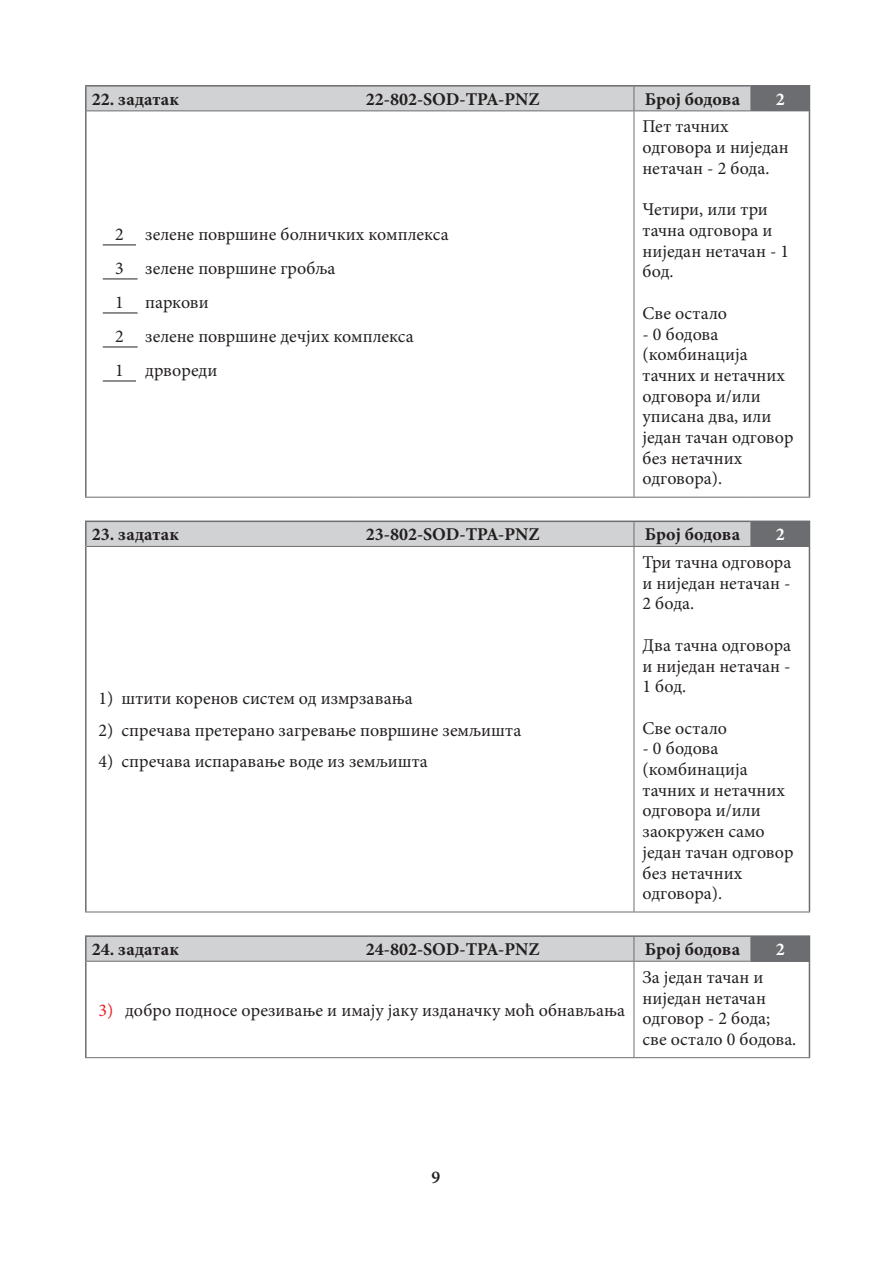
<style>
.page{position:relative;width:893px;height:1263px;background:#fff}
.page>*{position:absolute;margin:0;border:0;box-sizing:border-box;transform-origin:0 0}
.pojedinacni_odgovor{font:18px/20.7px "Minion Pro";color:#231f20}
.t1{font:700 18px "Minion Pro";color:#231f20}
.text_tabela{font:18px "Minion Pro";color:#231f20}
.t2{font:700 18px "Minion Pro";color:#fff}
.t3{font:600 18px "Minion Pro";color:#231f20}
.s1{color:#ee1d23}
</style>
<div class="page">
<div style="left:751px;top:86px;width:58px;height:25px;background:#6c6d70"></div>
<hr style="left:87px;top:111px;width:273px;height:1px;background:#6c6d70">
<hr style="left:360px;top:111px;width:274px;height:1px;background:#6c6d70">
<hr style="left:634px;top:111px;width:117px;height:1px;background:#6c6d70">
<hr style="left:634px;top:111px;width:1px;height:386px;background:#6c6d70">
<hr style="left:85px;top:497px;width:275px;height:1px;background:#6c6d70">
<hr style="left:360px;top:497px;width:274px;height:1px;background:#6c6d70">
<hr style="left:634px;top:497px;width:117px;height:1px;background:#6c6d70">
<hr style="left:751px;top:497px;width:59px;height:1px;background:#6c6d70">
<hr style="left:85px;top:85px;width:275px;height:2px;background:#6c6d70">
<hr style="left:85px;top:87px;width:2px;height:24px;background:#6c6d70">
<hr style="left:360px;top:85px;width:274px;height:2px;background:#6c6d70">
<hr style="left:634px;top:85px;width:117px;height:2px;background:#6c6d70">
<hr style="left:85px;top:111px;width:2px;height:386px;background:#6c6d70">
<hr style="left:809px;top:111px;width:1px;height:386px;background:#6c6d70">
<hr style="left:751px;top:85px;width:59px;height:2px;background:#6c6d70">
<svg style="left:809px;top:87px;width:1px;height:24px"></svg>
<svg style="left:86px;top:86px;width:665px;height:25px;background:#cccdcf"></svg>
<hr style="left:751px;top:111px;width:58px;height:1px;background:#6c6d70">
<hr style="left:103px;top:244px;width:33px;height:1px;background:#231f20">
<hr style="left:103px;top:278px;width:35px;height:1px;background:#231f20">
<hr style="left:103px;top:312px;width:35px;height:1px;background:#231f20">
<hr style="left:103px;top:346px;width:35px;height:1px;background:#231f20">
<hr style="left:103px;top:380px;width:33px;height:1px;background:#231f20">
<div style="left:751px;top:521px;width:58px;height:25px;background:#6c6d70"></div>
<hr style="left:87px;top:546px;width:273px;height:1px;background:#6c6d70">
<hr style="left:360px;top:546px;width:274px;height:1px;background:#6c6d70">
<hr style="left:634px;top:546px;width:117px;height:1px;background:#6c6d70">
<hr style="left:634px;top:547px;width:1px;height:365px;background:#6c6d70">
<hr style="left:85px;top:912px;width:275px;height:1px;background:#6c6d70">
<hr style="left:360px;top:912px;width:274px;height:1px;background:#6c6d70">
<hr style="left:634px;top:912px;width:117px;height:1px;background:#6c6d70">
<hr style="left:751px;top:912px;width:59px;height:1px;background:#6c6d70">
<hr style="left:85px;top:521px;width:275px;height:1px;background:#6c6d70">
<hr style="left:85px;top:522px;width:2px;height:24px;background:#6c6d70">
<hr style="left:85px;top:546px;width:2px;height:366px;background:#6c6d70">
<hr style="left:809px;top:546px;width:1px;height:366px;background:#6c6d70">
<hr style="left:751px;top:521px;width:59px;height:1px;background:#6c6d70">
<svg style="left:809px;top:522px;width:1px;height:24px"></svg>
<svg style="left:86px;top:521px;width:665px;height:25px;background:#cbccce"></svg>
<hr style="left:751px;top:546px;width:58px;height:1px;background:#6c6d70">
<div style="left:751px;top:936px;width:58px;height:25px;background:#6c6d70"></div>
<hr style="left:87px;top:961px;width:273px;height:1px;background:#6c6d70">
<hr style="left:360px;top:961px;width:274px;height:1px;background:#6c6d70">
<hr style="left:634px;top:961px;width:117px;height:1px;background:#6c6d70">
<hr style="left:634px;top:961px;width:1px;height:96px;background:#6c6d70">
<hr style="left:85px;top:1057px;width:275px;height:1px;background:#6c6d70">
<hr style="left:360px;top:1057px;width:274px;height:1px;background:#6c6d70">
<hr style="left:634px;top:1057px;width:117px;height:1px;background:#6c6d70">
<hr style="left:751px;top:1057px;width:59px;height:1px;background:#6c6d70">
<hr style="left:85px;top:935px;width:275px;height:2px;background:#6c6d70">
<hr style="left:85px;top:937px;width:2px;height:24px;background:#6c6d70">
<hr style="left:360px;top:935px;width:274px;height:2px;background:#6c6d70">
<hr style="left:634px;top:935px;width:117px;height:2px;background:#6c6d70">
<hr style="left:85px;top:961px;width:2px;height:96px;background:#6c6d70">
<hr style="left:809px;top:961px;width:1px;height:96px;background:#6c6d70">
<hr style="left:751px;top:935px;width:59px;height:2px;background:#6c6d70">
<svg style="left:809px;top:937px;width:1px;height:24px"></svg>
<svg style="left:86px;top:936px;width:665px;height:25px;background:#cbcccf"></svg>
<hr style="left:751px;top:961px;width:58px;height:1px;background:#6c6d70">
<p class="t1" style="left:92px;top:86px;width:89px">22. задатак</p>
<p class="t1" style="left:366px;top:86px;width:175px">22-802-SOD-TPA-PNZ</p>
<p class="t1" style="left:645px;top:86px;width:97px">Број бодова</p>
<p class="t2" style="left:776px;top:86px;width:10px">2</p>
<p class="text_tabela" style="left:115px;top:223px;width:10px">2</p>
<p class="pojedinacni_odgovor" style="left:145px;top:224px;width:305px">зелене површине болничких комплекса</p>
<p class="text_tabela" style="left:115px;top:257px;width:10px">3</p>
<p class="pojedinacni_odgovor" style="left:145px;top:258px;width:192px">зелене површине гробља</p>
<p class="text_tabela" style="left:115px;top:291px;width:10px">1</p>
<p class="pojedinacni_odgovor" style="left:145px;top:292px;width:65px">паркови</p>
<p class="text_tabela" style="left:115px;top:325px;width:10px">2</p>
<p class="pojedinacni_odgovor" style="left:145px;top:326px;width:270px">зелене површине дечјих комплекса</p>
<p class="text_tabela" style="left:115px;top:359px;width:10px">1</p>
<p class="pojedinacni_odgovor" style="left:145px;top:360px;width:74px">дрвореди</p>
<p class="pojedinacni_odgovor" style="left:642px;top:116px;width:148px">Пет тачних одговора и ниједан нетачан - 2 бода.</p>
<p class="pojedinacni_odgovor" style="left:642px;top:199px;width:148px">Четири, или три тачна одговора и ниједан нетачан - 1 бод.</p>
<p class="pojedinacni_odgovor" style="left:642px;top:303px;width:86px">Све остало</p>
<p class="pojedinacni_odgovor" style="left:642px;top:323px;width:153px">- 0 бодова (комбинација тачних и нетачних одговора и/или уписана два, или један тачан одговор без нетачних одговора).</p>
<p class="t1" style="left:92px;top:522px;width:89px">23. задатак</p>
<p class="t1" style="left:366px;top:522px;width:175px">23-802-SOD-TPA-PNZ</p>
<p class="t1" style="left:645px;top:522px;width:97px">Број бодова</p>
<p class="t2" style="left:776px;top:522px;width:10px">2</p>
<p class="pojedinacni_odgovor" style="left:99px;top:688px;width:315px">1) штити коренов систем од измрзавања</p>
<p class="pojedinacni_odgovor" style="left:99px;top:720px;width:424px">2) спречава претерано загревање површине земљишта</p>
<p class="pojedinacni_odgovor" style="left:99px;top:751px;width:331px">4) спречава испаравање воде из земљишта</p>
<p class="pojedinacni_odgovor" style="left:642px;top:552px;width:150px;text-align:justify">Три тачна одговора и ниједан нетачан - 2 бодa.</p>
<p class="pojedinacni_odgovor" style="left:642px;top:635px;width:150px;text-align:justify">Два тачна одговора и ниједан нетачан - 1 бод.</p>
<p class="pojedinacni_odgovor" style="left:642px;top:718px;width:86px">Све остало</p>
<p class="pojedinacni_odgovor" style="left:642px;top:738px;width:153px">- 0 бодова (комбинација тачних и нетачних одговора и/или заокружен само један тачан одговор без нетачних одговора).</p>
<p class="t1" style="left:92px;top:937px;width:89px">24. задатак</p>
<p class="t1" style="left:366px;top:937px;width:175px">24-802-SOD-TPA-PNZ</p>
<p class="t1" style="left:645px;top:937px;width:97px">Број бодова</p>
<p class="t2" style="left:776px;top:937px;width:10px">2</p>
<p class="pojedinacni_odgovor" style="left:99px;top:1000px;width:528px"><span class="s1">3)</span> добро подносе орезивање и имају јаку изданачку моћ обнављања</p>
<p class="pojedinacni_odgovor" style="left:642px;top:967px;width:129px">За један тачан и ниједан нетачан одговор - 2 бодa;</p>
<p class="pojedinacni_odgovor" style="left:642px;top:1029px;width:155px">све остало 0 бодова.</p>
<p class="t3" style="left:431px;top:1165px;width:10px">9</p>
</div>
